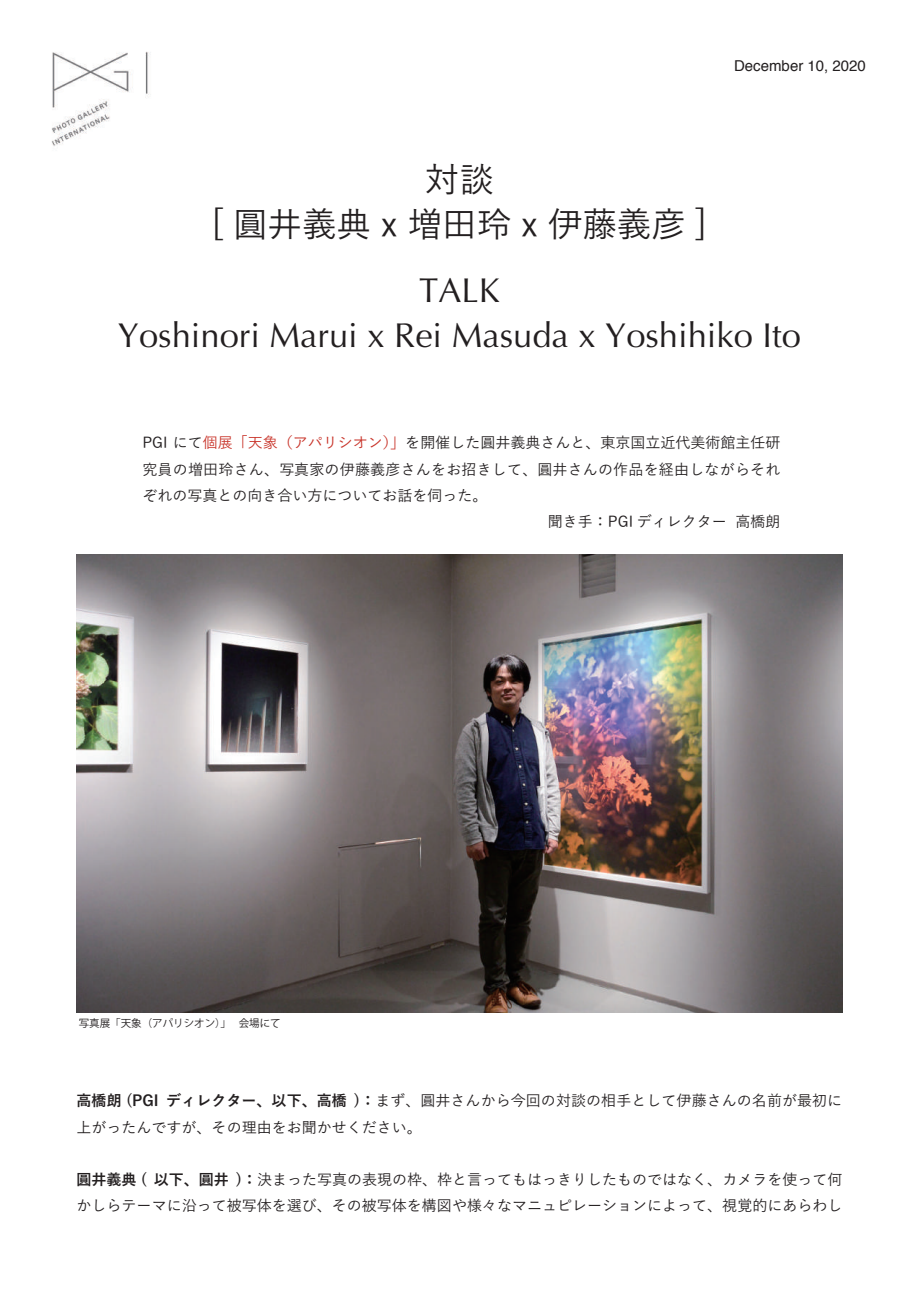
<style>
.page{position:relative;width:919px;height:1289px;background:#fff}
.page>*{position:absolute;margin:0;border:0;box-sizing:border-box;transform-origin:0 0}
.t1{font:34.5px/45px "Optima";color:#231f20;text-align:center}
.t2{font:500 34.5px/45px "Yu Go";color:#231f20;text-align:center}
.t3{font:500 15px/26.2px "Yu Go";color:#231f20}
.t4{font:15px "Helvetica";color:#231f20}
.t5{font:10.5px "Koz Go Pr 6 N";color:#231f20}
.s1{color:#c83228}
.s2{font-weight:700}
</style>
<div class="page">
<img style="left:51px;top:51px;width:100px;height:95px">
<img style="left:77px;top:554px;width:765px;height:458px">
<p class="t4" style="left:734px;top:54px;width:133px">December 10, 2020</p>
<h1 class="t2" style="left:211px;top:152px;width:498px">対談<br>[ 圓井義典 x 増田玲 x 伊藤義彦 ]</h1>
<h1 class="t1" style="left:118px;top:268px;width:684px">TALK<br>Yoshinori Marui x Rei Masuda x Yoshihiko Ito</h1>
<p class="t3" style="left:142px;top:428px;width:639px">PGI にて<span class="s1">個展「天象（アパリシオン）」</span>を開催した圓井義典さんと、東京国立近代美術館主任研</p>
<p class="t3" style="left:142px;top:454px;width:639px">究員の増田玲さん、写真家の伊藤義彦さんをお招きして、圓井さんの作品を経由しながらそれ</p>
<p class="t3" style="left:142px;top:480px;width:347px">ぞれの写真との向き合い方についてお話を伺った。</p>
<p class="t3" style="left:547px;top:507px;width:234px">聞き手：PGI ディレクター 高橋朗</p>
<p class="t5" style="left:79px;top:1017px;width:203px">写真展「天象（アパリシオン）」　会場にて</p>
<p class="t3" style="left:77px;top:1085px;width:767px"><span class="s2">高橋朗 (PGI ディレクター、以下、高橋 )：</span>まず、圓井さんから今回の対談の相手として伊藤さんの名前が最初に上がったんですが、その理由をお聞かせください。</p>
<p class="t3" style="left:77px;top:1164px;width:767px"><span class="s2">圓井義典 ( 以下、圓井 )：</span>決まった写真の表現の枠、枠と言ってもはっきりしたものではなく、カメラを使って何かしらテーマに沿って被写体を選び、その被写体を構図や様々なマニュピレーションによって、視覚的にあらわし</p>
</div>
